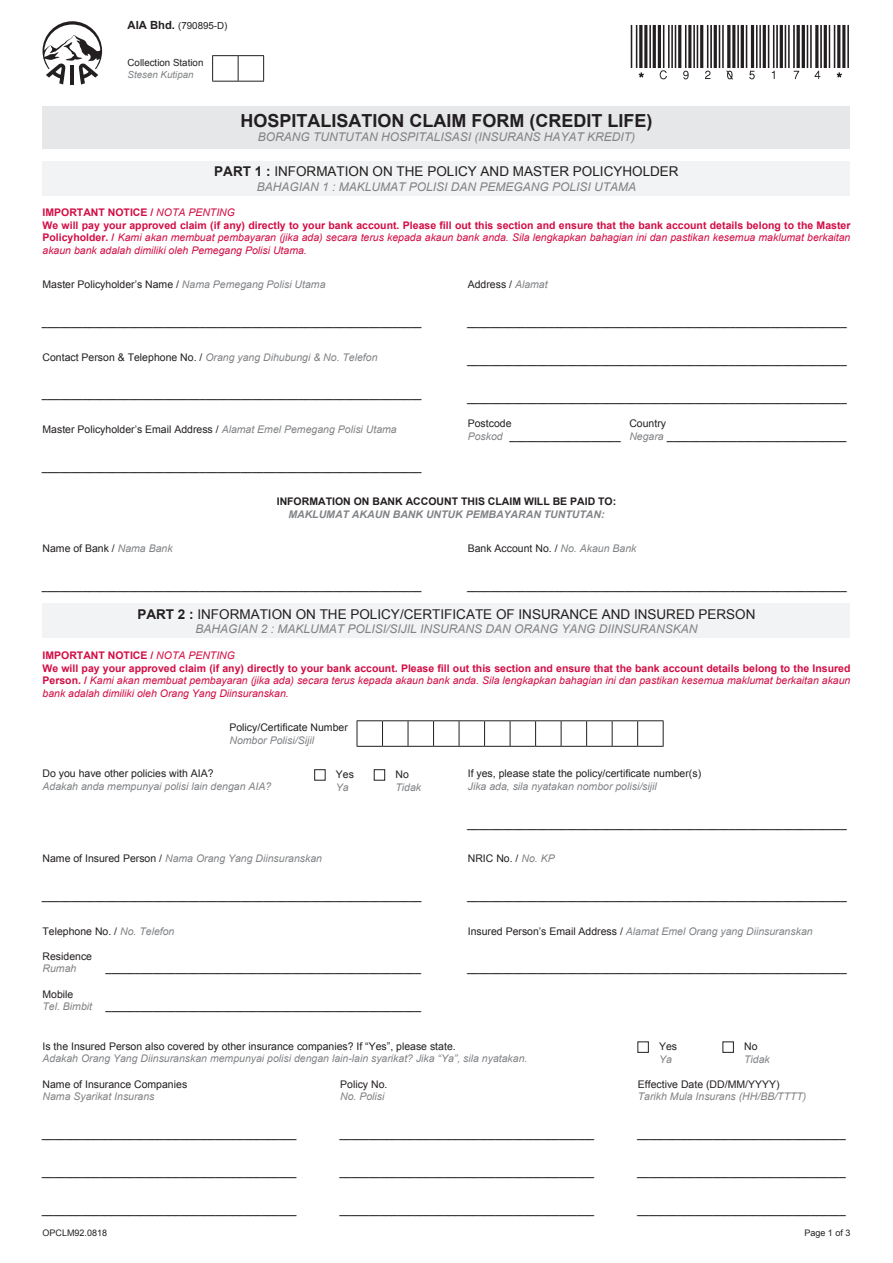
<style>
.page{position:relative;width:893px;height:1263px;background:#fff}
.page>*{position:absolute;margin:0;border:0;box-sizing:border-box;transform-origin:0 0}
.t1{font:700 18px "Arial";color:#231f20}
.t2{font:13.5px "Arial";color:#231f20}
.t3{font:italic 12px "Arial";color:#808285}
.t4{font:italic 10.5px/12.6px "Arial";color:#231f20}
.t5{font:italic 10.5px/12.6px "Arial";color:#d20d44}
.t6{font:10.5px "Arial";color:#231f20}
.t7{font:italic 10.5px "Arial";color:#808285}
.t8{font:700 10.5px "Arial";color:#231f20}
.t9{font:italic 700 10.5px "Arial";color:#808285}
.t10{font:9.75px "Arial";color:#231f20}
.t11{font:italic 9.75px "Arial";color:#808285}
.t12{font:9px "Arial";color:#231f20}
.s1{font-weight:700;font-size:11.25px}
.s2{font-weight:700}
.s3{font-weight:700;font-style:normal}
.s4{font-style:italic;color:#808285}
.s5{font-style:normal;color:#231f20}
.s6{font-style:normal}
.s7{color:#808285}
</style>
<div class="page">
<div style="left:43px;top:106px;width:807px;height:43px;background:#e6e7e9"></div>
<div style="left:43px;top:162px;width:807px;height:34px;background:#f2f3f4"></div>
<img style="left:630px;top:25px;width:219px;height:55px">
<div style="left:43px;top:604px;width:807px;height:34px;background:#f2f3f4"></div>
<svg style="left:357px;top:720px;width:307px;height:27px"></svg>
<div style="left:314px;top:769px;width:12px;height:11px;border:1px solid #231f20"></div>
<div style="left:374px;top:769px;width:11px;height:11px;border:1px solid #231f20"></div>
<div style="left:637px;top:1041px;width:12px;height:12px;border:1px solid #231f20"></div>
<div style="left:722px;top:1041px;width:12px;height:12px;border:1px solid #231f20"></div>
<svg style="left:43px;top:21px;width:59px;height:64px"></svg>
<svg style="left:212px;top:55px;width:52px;height:27px"></svg>
<p class="t10" style="left:128px;top:20px;width:101px"><span class="s1">AIA Bhd.</span> (790895-D)</p>
<p class="t10" style="left:128px;top:56px;width:77px">Collection Station</p>
<p class="t11" style="left:128px;top:68px;width:68px">Stesen Kutipan</p>
<h1 class="t1" style="left:240px;top:109px;width:414px">HOSPITALISATION CLAIM FORM (CREDIT LIFE)</h1>
<p class="t3" style="left:258px;top:129px;width:379px">BORANG TUNTUTAN HOSPITALISASI (INSURANS HAYAT KREDIT)</p>
<p class="t2" style="left:214px;top:163px;width:466px"><span class="s2">PART 1 :</span> INFORMATION ON THE POLICY AND MASTER POLICYHOLDER</p>
<p class="t3" style="left:257px;top:179px;width:381px">BAHAGIAN 1 : MAKLUMAT POLISI DAN PEMEGANG POLISI UTAMA</p>
<p class="t5" style="left:43px;top:206px;width:809px"><span class="s3">IMPORTANT NOTICE /</span> NOTA PENTING<br><span class="s3">We will pay your approved claim (if any) directly to your bank account. Please fill out this section and ensure that the bank account details belong to the Master Policyholder. /</span> Kami akan membuat pembayaran (jika ada) secara terus kepada akaun bank anda. Sila lengkapkan bahagian ini dan pastikan kesemua maklumat berkaitan akaun bank adalah dimiliki oleh Pemegang Polisi Utama.</p>
<p class="t6" style="left:43px;top:278px;width:285px">Master Policyholder’s Name / <span class="s4">Nama Pemegang Polisi Utama</span></p>
<p class="t4" style="left:43px;top:316px;width:381px">_________________________________________________________________</p>
<p class="t6" style="left:468px;top:278px;width:81px">Address / <span class="s4">Alamat</span></p>
<p class="t4" style="left:468px;top:316px;width:381px">_________________________________________________________________</p>
<p class="t4" style="left:468px;top:354px;width:381px">_________________________________________________________________</p>
<p class="t4" style="left:468px;top:392px;width:381px">_________________________________________________________________</p>
<p class="t6" style="left:468px;top:416px;width:45px">Postcode</p>
<p class="t7" style="left:43px;top:350px;width:337px"><span class="s5">Contact Person &amp; Telephone No. /</span> Orang yang Dihubungi &amp; No. Telefon</p>
<p class="t4" style="left:43px;top:389px;width:381px">_________________________________________________________________</p>
<p class="t6" style="left:43px;top:422px;width:356px">Master Policyholder’s Email Address / <span class="s4">Alamat Emel Pemegang Polisi Utama</span></p>
<p class="t4" style="left:43px;top:461px;width:381px">_________________________________________________________________</p>
<p class="t8" style="left:277px;top:494px;width:341px">INFORMATION ON BANK ACCOUNT THIS CLAIM WILL BE PAID TO:</p>
<p class="t9" style="left:288px;top:507px;width:318px">MAKLUMAT AKAUN BANK UNTUK PEMBAYARAN TUNTUTAN:</p>
<p class="t6" style="left:43px;top:541px;width:132px">Name of Bank / <span class="s4">Nama Bank</span></p>
<p class="t4" style="left:43px;top:580px;width:381px">_________________________________________________________________</p>
<p class="t4" style="left:468px;top:417px;width:381px;text-indent:162px"><span class="s6">Country<br></span><span class="s7">Poskod</span> ___________________ <span class="s7">Negara</span> _______________________________</p>
<p class="t6" style="left:468px;top:541px;width:170px">Bank Account No. / <span class="s4">No. Akaun Bank</span></p>
<p class="t4" style="left:468px;top:580px;width:381px">_________________________________________________________________</p>
<p class="t2" style="left:137px;top:605px;width:620px"><span class="s2">PART 2 :</span> INFORMATION ON THE POLICY/CERTIFICATE OF INSURANCE AND INSURED PERSON</p>
<p class="t3" style="left:195px;top:621px;width:504px">BAHAGIAN 2 : MAKLUMAT POLISI/SIJIL INSURANS DAN ORANG YANG DIINSURANSKAN</p>
<p class="t5" style="left:43px;top:649px;width:809px"><span class="s3">IMPORTANT NOTICE /</span> NOTA PENTING<br><span class="s3">We will pay your approved claim (if any) directly to your bank account. Please fill out this section and ensure that the bank account details belong to the Insured Person. /</span> Kami akan membuat pembayaran (jika ada) secara terus kepada akaun bank anda. Sila lengkapkan bahagian ini dan pastikan kesemua maklumat berkaitan akaun bank adalah dimiliki oleh Orang Yang Diinsuranskan.</p>
<p class="t6" style="left:229px;top:720px;width:120px">Policy/Certificate Number</p>
<p class="t7" style="left:229px;top:733px;width:86px">Nombor Polisi/Sijil</p>
<p class="t6" style="left:43px;top:767px;width:172px">Do you have other policies with AIA?</p>
<p class="t7" style="left:43px;top:779px;width:230px">Adakah anda mempunyai polisi lain dengan AIA?</p>
<p class="t6" style="left:468px;top:767px;width:235px">If yes, please state the policy/certificate number(s)</p>
<p class="t7" style="left:468px;top:779px;width:191px">Jika ada, sila nyatakan nombor polisi/sijil</p>
<p class="t4" style="left:468px;top:818px;width:381px">_________________________________________________________________</p>
<p class="t6" style="left:336px;top:767px;width:20px">Yes</p>
<p class="t7" style="left:336px;top:780px;width:14px">Ya</p>
<p class="t6" style="left:395px;top:767px;width:15px">No</p>
<p class="t7" style="left:395px;top:780px;width:27px">Tidak</p>
<p class="t7" style="left:43px;top:852px;width:281px"><span class="s5">Name of Insured Person /</span> Nama Orang Yang Diinsuranskan</p>
<p class="t4" style="left:43px;top:890px;width:381px">_________________________________________________________________</p>
<p class="t6" style="left:43px;top:924px;width:133px">Telephone No. / <span class="s4">No. Telefon</span></p>
<p class="t6" style="left:43px;top:949px;width:51px">Residence</p>
<p class="t7" style="left:43px;top:962px;width:35px">Rumah</p>
<p class="t4" style="left:106px;top:963px;width:317px">______________________________________________________</p>
<p class="t6" style="left:43px;top:987px;width:32px">Mobile</p>
<p class="t7" style="left:43px;top:1000px;width:51px">Tel. Bimbit</p>
<p class="t4" style="left:106px;top:1000px;width:317px">______________________________________________________</p>
<p class="t6" style="left:468px;top:852px;width:88px">NRIC No. / <span class="s4">No. KP</span></p>
<p class="t4" style="left:468px;top:890px;width:381px">_________________________________________________________________</p>
<p class="t7" style="left:468px;top:924px;width:346px"><span class="s5">Insured Person’s Email Address /</span> Alamat Emel Orang yang Diinsuranskan</p>
<p class="t4" style="left:468px;top:963px;width:381px">_________________________________________________________________</p>
<p class="t6" style="left:43px;top:1039px;width:415px">Is the Insured Person also covered by other insurance companies? If “Yes”, please state.</p>
<p class="t7" style="left:43px;top:1051px;width:486px">Adakah Orang Yang Diinsuranskan mempunyai polisi dengan lain-lain syarikat? Jika “Ya”, sila nyatakan.</p>
<p class="t6" style="left:43px;top:1077px;width:146px">Name of Insurance Companies</p>
<p class="t7" style="left:43px;top:1090px;width:114px">Nama Syarikat Insurans</p>
<p class="t4" style="left:43px;top:1128px;width:256px">____________________________________________</p>
<p class="t4" style="left:43px;top:1166px;width:256px">____________________________________________</p>
<p class="t4" style="left:43px;top:1204px;width:256px">____________________________________________</p>
<p class="t6" style="left:340px;top:1077px;width:49px">Policy No.</p>
<p class="t7" style="left:340px;top:1090px;width:46px">No. Polisi</p>
<p class="t4" style="left:340px;top:1128px;width:256px">____________________________________________</p>
<p class="t4" style="left:340px;top:1166px;width:256px">____________________________________________</p>
<p class="t4" style="left:340px;top:1204px;width:256px">____________________________________________</p>
<p class="t6" style="left:659px;top:1040px;width:20px">Yes</p>
<p class="t7" style="left:659px;top:1052px;width:14px">Ya</p>
<p class="t6" style="left:744px;top:1040px;width:15px">No</p>
<p class="t7" style="left:744px;top:1052px;width:27px">Tidak</p>
<p class="t6" style="left:638px;top:1077px;width:143px">Effective Date (DD/MM/YYYY)</p>
<p class="t7" style="left:638px;top:1090px;width:170px">Tarikh Mula Insurans (HH/BB/TTTT)</p>
<p class="t4" style="left:638px;top:1128px;width:210px">____________________________________</p>
<p class="t4" style="left:638px;top:1166px;width:210px">____________________________________</p>
<p class="t4" style="left:638px;top:1204px;width:210px">____________________________________</p>
<p class="t12" style="left:43px;top:1226px;width:66px">OPCLM92.0818</p>
<p class="t12" style="left:804px;top:1226px;width:48px">Page 1 of 3</p>
</div>
